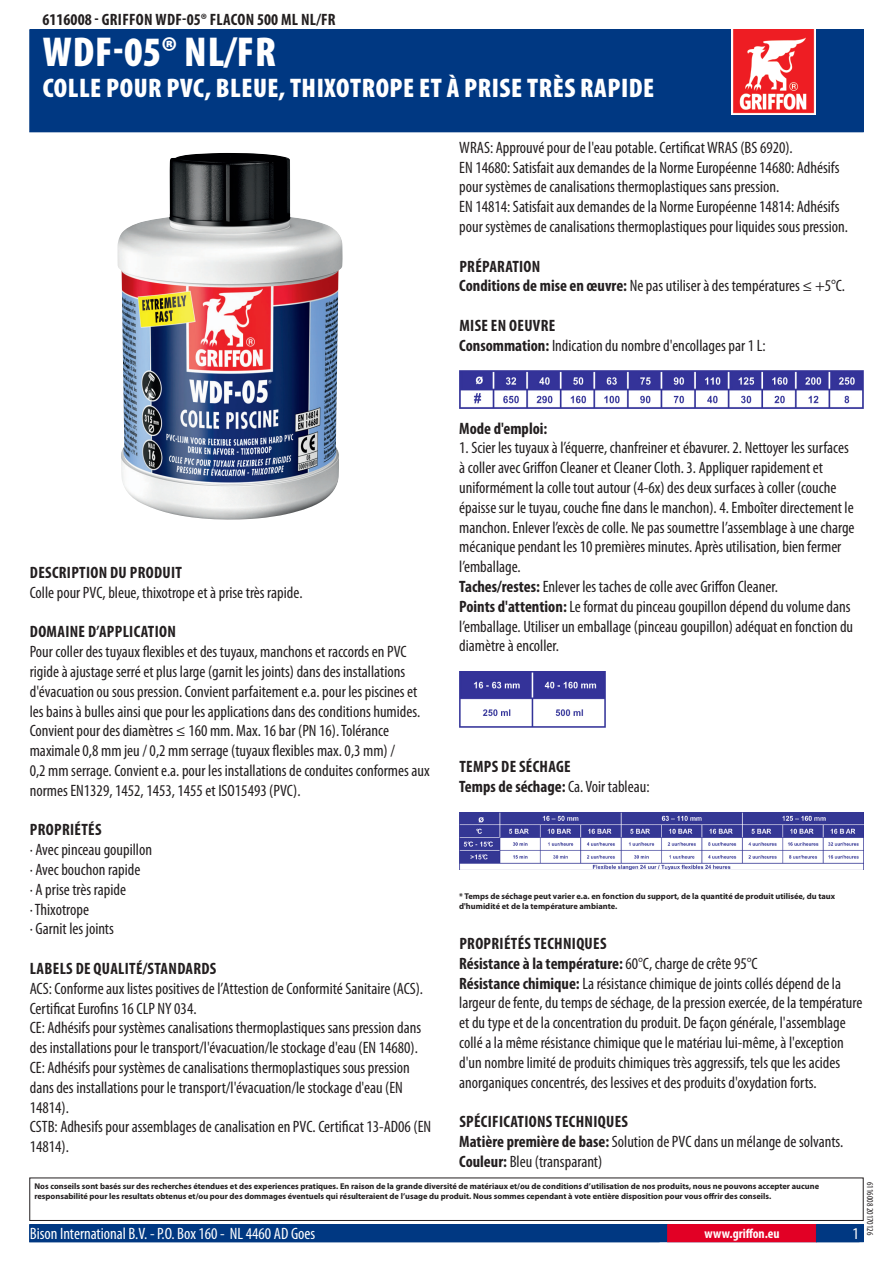
<style>
.page{position:relative;width:893px;height:1263px;background:#fff}
.page>*{position:absolute;margin:0;border:0;box-sizing:border-box;transform-origin:0 0}
.PageHeader{font:900 condensed 42px "Myriad Pro";letter-spacing:.02em;color:#fff}
.PageSubheader{font:900 condensed 27px "Myriad Pro";letter-spacing:.02em;color:#fff}
.Regular{font:condensed 16.5px/19.8px "Myriad Pro";color:#231f20}
.Regular-2{font:700 condensed 16.5px "Myriad Pro";letter-spacing:.02em;color:#231f20}
.ContactData{font:condensed 16.5px "Myriad Pro";color:#fff}
.TOCItem{font:700 condensed 16.5px "Myriad Pro";letter-spacing:.015em;color:#231f20}
.URL{font:700 condensed 13.5px "Myriad Pro";color:#fff}
.Revisie{font:condensed 9px "Myriad Pro";color:#231f20}
.Disclaimer{font:700 8.4px/10.1px "Myriad Pro";color:#231f20}
.s1{font-weight:700}
.s2{font-weight:400}
</style>
<div class="page">
<div style="left:30px;top:30px;width:833px;height:102px;background:#003882"></div>
<img style="left:731px;top:30px;width:85px;height:85px">
<div style="left:29px;top:1177px;width:835px;height:44px;border:1px solid #231f20"></div>
<div style="left:30px;top:1225px;width:833px;height:17px;background:#003882"></div>
<div style="left:29px;top:1224px;width:835px;height:18px;border:1px solid #003882"></div>
<div style="left:668px;top:1225px;width:148px;height:17px;background:#e20025"></div>
<div style="left:667px;top:1224px;width:150px;height:18px;border:1px solid #e20025"></div>
<img style="left:117px;top:153px;width:226px;height:367px">
<img style="left:459px;top:371px;width:404px;height:37px">
<img style="left:459px;top:671px;width:146px;height:56px">
<img style="left:459px;top:812px;width:404px;height:58px">
<p class="TOCItem" style="left:43px;top:9px;width:287px">6116008 - Griffon WDF-05® Flacon 500 ml NL/FR</p>
<p class="PageHeader" style="left:43px;top:25px;width:235px">WDF-05® NL/FR</p>
<p class="PageSubheader" style="left:43px;top:70px;width:613px">COLLE POUR PVC, BLEUE, THIXOTROPE ET À PRISE TRÈS RAPIDE</p>
<p class="Regular-2" style="left:30px;top:562px;width:154px">Description du produit</p>
<p class="Regular" style="left:30px;top:582px;width:274px">Colle pour PVC, bleue, thixotrope et à prise très rapide.</p>
<p class="Regular-2" style="left:30px;top:621px;width:147px">Domaine d’application</p>
<p class="Regular" style="left:30px;top:642px;width:401px">Pour coller des tuyaux flexibles et des tuyaux, manchons et raccords en PVC rigide à ajustage serré et plus large (garnit les joints) dans des installations d'évacuation ou sous pression. Convient parfaitement e.a. pour les piscines et les bains à bulles ainsi que pour les applications dans des conditions humides.<br>Convient pour des diamètres ≤ 1 60 mm. Max. 1 6 bar (PN 1 6). Tolérance maximale 0,8 mm jeu / 0,2 mm serrage (tuyaux flexibles max. 0,3 mm) /<br>0,2 mm serrage. Convient e.a. pour les installations de conduites conformes aux normes EN1 329, 1 452, 1 453, 1 455 et ISO1 5493 (PVC).</p>
<p class="Regular-2" style="left:30px;top:819px;width:73px">Propriétés</p>
<p class="Regular" style="left:30px;top:840px;width:124px">· Avec pinceau goupillon · Avec bouchon rapide</p>
<p class="Regular" style="left:30px;top:879px;width:98px">· A prise très rapide · Thixotrope<br>· Garnit les joints</p>
<p class="Regular-2" style="left:30px;top:958px;width:188px">Labels de qualité/Standards</p>
<p class="Regular" style="left:30px;top:978px;width:403px">ACS: Conforme aux listes positives de l’Attestion de Conformité Sanitaire (ACS).<br>Certificat Eurofins 1 6 CLP NY 034.<br>CE: Adhésifs pour systèmes canalisations thermoplastiques sans pression dans des installations pour le transport/l'évacuation/le stockage d'eau (EN 1 4680).<br>CE: Adhésifs pour systèmes de canalisations thermoplastiques sous pression dans des installations pour le transport/l'évacuation/le stockage d'eau (EN<br>1 481 4).<br>CSTB: Adhesifs pour assemblages de canalisation en PVC. Certificat 1 3-AD06 (EN 1 481 4).</p>
<p class="Regular" style="left:459px;top:137px;width:390px">WRAS: Approuvé pour de l'eau potable. Certificat WRAS (BS 6920).<br>EN 1 4680: Satisfait aux demandes de la Norme Européenne 1 4680: Adhésifs pour systèmes de canalisations thermoplastiques sans pression.<br>EN 1 481 4: Satisfait aux demandes de la Norme Européenne 1 481 4: Adhésifs pour systèmes de canalisations thermoplastiques pour liquides sous pression.</p>
<p class="Regular-2" style="left:459px;top:256px;width:83px">Préparation</p>
<p class="Regular" style="left:459px;top:276px;width:387px"><span class="s1">Conditions de mise en œuvre:</span> Ne pas utiliser à des températures ≤ +5°C.</p>
<p class="Regular-2" style="left:459px;top:315px;width:97px">Mise en oeuvre</p>
<p class="Regular" style="left:459px;top:335px;width:308px"><span class="s1">Consommation:</span> Indication du nombre d'encollages par 1 L:</p>
<p class="Regular-2" style="left:459px;top:418px;width:90px">Mode d'emploi:</p>
<p class="Regular" style="left:459px;top:438px;width:397px">1 . Scier les tuyaux à l’équerre, chanfreiner et ébavurer. 2. Nettoyer les surfaces à coller avec Griffon Cleaner et Cleaner Cloth. 3. Appliquer rapidement et uniformément la colle tout autour (4-6x) des deux surfaces à coller (couche épaisse sur le tuyau, couche fine dans le manchon). 4. Emboîter directement le manchon. Enlever l’excès de colle. Ne pas soumettre l’assemblage à une charge mécanique pendant les 1 0 premières minutes. Après utilisation, bien fermer l’emballage.</p>
<p class="Regular" style="left:459px;top:576px;width:320px"><span class="s1">Taches/restes:</span> Enlever les taches de colle avec Griffon Cleaner.</p>
<p class="Regular" style="left:459px;top:596px;width:395px"><span class="s1">Points d'attention:</span> Le format du pinceau goupillon dépend du volume dans l’emballage. Utiliser un emballage (pinceau goupillon) adéquat en fonction du diamètre à encoller.</p>
<p class="Regular-2" style="left:459px;top:756px;width:113px">Temps de séchage</p>
<p class="Regular-2" style="left:459px;top:776px;width:192px">Temps de séchage: <span class="s2">Ca. Voir tableau:</span></p>
<p class="Disclaimer" style="left:459px;top:891px;width:377px">* Temps de séchage peut varier e.a. en fonction du support, de la quantité de produit utilisée, du taux d'humidité et de la température ambiante.</p>
<p class="Regular-2" style="left:459px;top:933px;width:149px">Propriétés techniques</p>
<p class="Regular-2" style="left:459px;top:953px;width:300px">Résistance à la température: <span class="s2">60°C, charge de crête 95°C</span></p>
<p class="Regular" style="left:459px;top:973px;width:405px"><span class="s1">Résistance chimique:</span> La résistance chimique de joints collés dépend de la largeur de fente, du temps de séchage, de la pression exercée, de la température et du type et de la concentration du produit. De façon générale, l'assemblage collé a la même résistance chimique que le matériau lui-même, à l'exception d'un nombre limité de produits chimiques très aggressifs, tels que les acides anorganiques concentrés, des lessives et des produits d'oxydation forts.</p>
<p class="Regular-2" style="left:459px;top:1111px;width:170px">Spécifications techniques</p>
<p class="Regular" style="left:459px;top:1131px;width:386px"><span class="s1">Matière première de base:</span> Solution de PVC dans un mélange de solvants.</p>
<p class="Regular" style="left:459px;top:1151px;width:145px"><span class="s1">Couleur:</span> Bleu (transparant)</p>
<p class="Disclaimer" style="left:34px;top:1181px;width:786px">Nos conseils sont basés sur des recherches étendues et des experiences pratiques. En raison de la grande diversité de matériaux et/ou de conditions d’utilisation de nos produits, nous ne pouvons accepter aucune responsabilité pour les resultats obtenus et/ou pour des dommages éventuels qui résulteraient de l’usage du produit. Nous sommes cependant à vote entière disposition pour vous offrir des conseils.</p>
<p class="ContactData" style="left:30px;top:1224px;width:287px">Bison International B.V. - P.O. Box 1 60 - NL 4460 AD Goes</p>
<p class="URL" style="left:704px;top:1225px;width:77px">www.griffon.eu</p>
<p class="Revisie" style="left:875px;top:1182px;width:55px;rotate:90deg">611 6008 201 701 26</p>
</div>
